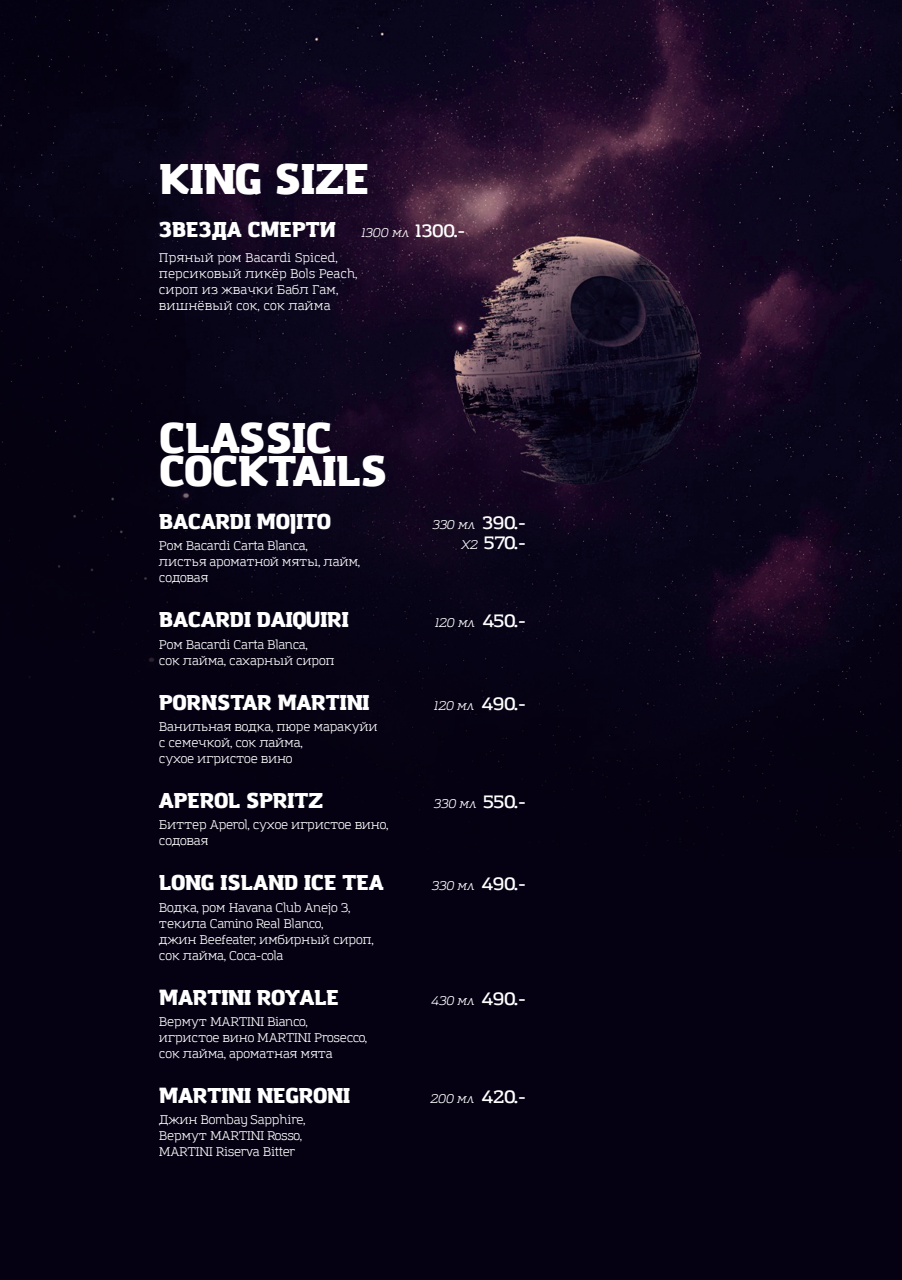
<style>
.page{position:relative;width:902px;height:1280px;background:#fff}
.page>*{position:absolute;margin:0;border:0;box-sizing:border-box;transform-origin:0 0}
.t1{font:900 42.6px "Amazing Grotesk";letter-spacing:-.02em;color:#fff}
.t2{font:900 21.3px "Amazing Grotesk";letter-spacing:-.02em;color:#fff}
.t3{font:600 17.85px "Amazing Grotesk";color:#fff}
.t4{font:12.45px "Amazing Grotesk";letter-spacing:-.02em;color:#fff}
.t5{font:12.45px "Amazing Grotesk";color:#fff}
.t6{font:italic 12.45px "Amazing Grotesk";letter-spacing:-.02em;color:#fff}
.s1{font-weight:400;font-style:italic;font-size:12.45px}
.s2{font-weight:600;font-size:17.85px}
.s3{font-weight:600;font-style:normal;font-size:17.85px}
</style>
<div class="page">
<img style="left:0;top:0;width:901px;height:1280px">
<p class="t1" style="left:159px;top:152px;width:212px">KING SIZE</p>
<p class="t2" style="left:159px;top:216px;width:308px">ЗВЕЗДА СМЕРТИ <span class="s1">1300 мл</span> <span class="s2">1300.-</span></p>
<p class="t5" style="left:159px;top:250px;width:180px">Пряный ром Bacardi Spiced,</p>
<p class="t5" style="left:159px;top:266px;width:200px">персиковый ликёр Bols Peach,</p>
<p class="t5" style="left:159px;top:282px;width:181px">сироп из жвачки Бабл Гам,</p>
<p class="t5" style="left:159px;top:298px;width:173px">вишнёвый сок, сок лайма</p>
<p class="t1" style="left:159px;top:410px;width:175px">CLASSIC</p>
<p class="t1" style="left:159px;top:444px;width:230px">COCKTAILS</p>
<p class="t2" style="left:159px;top:508px;width:174px">BACARDI MOJITO</p>
<p class="t6" style="left:431px;top:517px;width:96px">330 мл <span class="s3">390.-</span></p>
<p class="t4" style="left:159px;top:538px;width:150px">Ром Bacardi Carta Blanca,</p>
<p class="t3" style="left:460px;top:531px;width:67px"><span class="s1">Х2</span> 570.-</p>
<p class="t4" style="left:159px;top:554px;width:203px">листья ароматной мяты, лайм,</p>
<p class="t4" style="left:159px;top:570px;width:51px">содовая</p>
<p class="t2" style="left:159px;top:606px;width:191px">BACARDI DAIQUIRI</p>
<p class="t6" style="left:434px;top:615px;width:93px">120 мл <span class="s3">450.-</span></p>
<p class="t4" style="left:159px;top:637px;width:150px">Ром Bacardi Carta Blanca,</p>
<p class="t4" style="left:159px;top:653px;width:177px">сок лайма, сахарный сироп</p>
<p class="t2" style="left:159px;top:688px;width:212px">PORNSTAR MARTINI</p>
<p class="t6" style="left:433px;top:698px;width:94px">120 мл <span class="s3">490.-</span></p>
<p class="t4" style="left:159px;top:719px;width:220px">Ванильная водка, пюре маракуйи</p>
<p class="t4" style="left:159px;top:735px;width:145px">с семечкой, сок лайма,</p>
<p class="t4" style="left:159px;top:751px;width:135px">сухое игристое вино</p>
<p class="t2" style="left:159px;top:787px;width:166px">APEROL SPRITZ</p>
<p class="t6" style="left:433px;top:796px;width:94px">330 мл <span class="s3">550.-</span></p>
<p class="t4" style="left:159px;top:817px;width:231px">Биттер Aperol, сухое игристое вино,</p>
<p class="t4" style="left:159px;top:833px;width:51px">содовая</p>
<p class="t2" style="left:159px;top:869px;width:226px">LONG ISLAND ICE TEA</p>
<p class="t6" style="left:431px;top:878px;width:96px">330 мл <span class="s3">490.-</span></p>
<p class="t4" style="left:159px;top:900px;width:193px">Водка, ром Havana Club Anejo 3,</p>
<p class="t4" style="left:159px;top:916px;width:166px">текила Camino Real Blanco,</p>
<p class="t4" style="left:159px;top:932px;width:216px">джин Beefeater, имбирный сироп,</p>
<p class="t4" style="left:159px;top:948px;width:126px">сок лайма, Coca-cola</p>
<p class="t2" style="left:159px;top:983px;width:182px">MARTINI ROYALE</p>
<p class="t6" style="left:430px;top:993px;width:97px">430 мл <span class="s3">490.-</span></p>
<p class="t4" style="left:159px;top:1014px;width:150px">Вермут MARTINI Bianco,</p>
<p class="t4" style="left:159px;top:1030px;width:210px">игристое вино MARTINI Prosecco,</p>
<p class="t4" style="left:159px;top:1046px;width:175px">сок лайма, ароматная мята</p>
<p class="t2" style="left:159px;top:1082px;width:193px">MARTINI NEGRONI</p>
<p class="t6" style="left:430px;top:1091px;width:98px">200 мл <span class="s3">420.-</span></p>
<p class="t4" style="left:159px;top:1112px;width:148px">Джин Bombay Sapphire,</p>
<p class="t4" style="left:159px;top:1128px;width:145px">Вермут MARTINI Rosso,</p>
<p class="t4" style="left:159px;top:1144px;width:138px">MARTINI Riserva Bitter</p>
</div>
